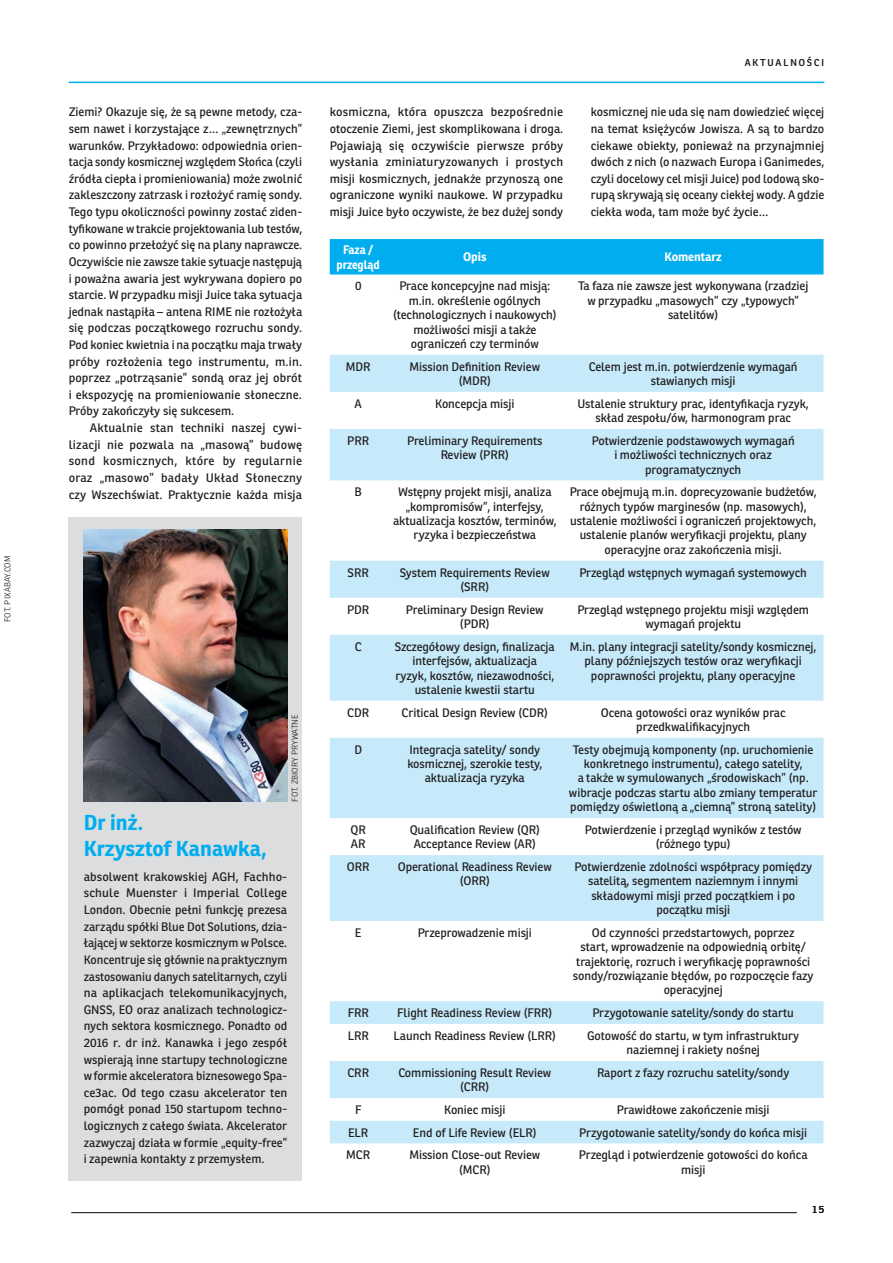
<style>
.page{position:relative;width:893px;height:1263px;background:#fff}
.page>*{position:absolute;margin:0;border:0;box-sizing:border-box;transform-origin:0 0}
.txt{font:700 21px "Ronnia";color:#00aeef}
.Table_Contents{font:12px/14.4px "Ronnia";letter-spacing:-.005em;color:#231f20;text-align:center}
.txt-2{font:12px/16.6px "Ronnia";color:#231f20;text-align:justify}
.Table_Contents-2{font:700 12px/14.4px "Ronnia";letter-spacing:-.005em;color:#fff;text-align:center;scale:.94 1}
.Table_Contents-3{font:700 12px "Ronnia";letter-spacing:-.005em;color:#fff}
.txt-3{font:12px "Ronnia";letter-spacing:.125em;color:#231f20}
.fot_autor{font:300 8.25px "Ronnia";letter-spacing:.01em;color:#231f20}
</style>
<div class="page">
<hr style="left:71px;top:1212px;width:726px;height:1px;background:#231f20">
<hr style="left:69px;top:82px;width:755px;height:1px;background:#00aeef">
<div style="left:330px;top:239px;width:493px;height:35px;background:#00aeef"></div>
<svg style="left:330px;top:355px;width:493px;height:788px;fill:#c6eafa"></svg>
<div style="left:69px;top:517px;width:233px;height:663px;background:#dcdddf"></div>
<img style="left:84px;top:529px;width:203px;height:273px">
<p class="fot_autor" style="left:2px;top:622px;width:67px;rotate:-90deg">FOT. PIXABAY.COM</p>
<p class="txt-2" style="left:69px;top:104px;width:235px">Ziemi? Okazuje się, że są pewne metody, cza‑ sem nawet i korzystające z… „zewnętrznych” warunków. Przykładowo: odpowiednia orien‑ tacja sondy kosmicznej względem Słońca (czyli źródła ciepła i promieniowania) może zwolnić zakleszczony zatrzask i rozłożyć ramię sondy.<br>Tego typu okoliczności powinny zostać ziden‑ tyfikowane w trakcie projektowania lub testów, co powinno przełożyć się na plany naprawcze.<br>Oczywiście nie zawsze takie sytuacje następują i poważna awaria jest wykrywana dopiero po starcie. W przypadku misji Juice taka sytuacja jednak nastąpiła – antena RIME nie rozłożyła się podczas początkowego rozruchu sondy.<br>Pod koniec kwietnia i na początku maja trwały próby rozłożenia tego instrumentu, m.in. poprzez „potrząsanie” sondą oraz jej obrót i ekspozycję na promieniowanie słoneczne.<br>Próby zakończyły się sukcesem.</p>
<p class="txt-2" style="left:69px;top:419px;width:235px;text-indent:21px">Aktualnie stan techniki naszej cywi‑ lizacji nie pozwala na „masową” budowę sond kosmicznych, które by regularnie oraz „masowo” badały Układ Słoneczny czy Wszechświat. Praktycznie każda misja</p>
<p class="fot_autor" style="left:290px;top:802px;width:89px;rotate:-90deg">FOT. ZBIORY PRYWATNE</p>
<p class="txt" style="left:84px;top:809px;width:61px">Dr inż.</p>
<p class="txt" style="left:84px;top:835px;width:185px">Krzysztof Kanawka,</p>
<p class="txt-2" style="left:84px;top:868px;width:205px">absolwent krakowskiej AGH, Fachho‑ schule Muenster i Imperial College London. Obecnie pełni funkcję prezesa zarządu spółki Blue Dot Solutions, dzia‑ łającej w sektorze kosmicznym w Polsce.<br>Koncentruje się głównie na praktycznym zastosowaniu danych satelitarnych, czyli na aplikacjach telekomunikacyjnych, GNSS, EO oraz analizach technologicz‑ nych sektora kosmicznego. Ponadto od 2016 r. dr inż. Kanawka i jego zespół wspierają inne startupy technologiczne w formie akceleratora biznesowego Spa‑ ce3ac. Od tego czasu akcelerator ten pomógł ponad 150 startupom techno‑ logicznych z całego świata. Akcelerator zazwyczaj działa w formie „equity-free” i zapewnia kontakty z przemysłem.</p>
<p class="txt-3" style="left:745px;top:55px;width:81px">AKTUALNOŚCI</p>
<p class="txt-2" style="left:330px;top:104px;width:235px">kosmiczna, która opuszcza bezpośrednie otoczenie Ziemi, jest skomplikowana i droga.<br>Pojawiają się oczywiście pierwsze próby wysłania zminiaturyzowanych i prostych misji kosmicznych, jednakże przynoszą one ograniczone wyniki naukowe. W przypadku misji Juice było oczywiste, że bez dużej sondy</p>
<p class="txt-2" style="left:591px;top:104px;width:235px">kosmicznej nie uda się nam dowiedzieć więcej na temat księżyców Jowisza. A są to bardzo ciekawe obiekty, ponieważ na przynajmniej dwóch z nich (o nazwach Europa i Ganimedes, czyli docelowy cel misji Juice) pod lodową sko‑ rupą skrywają się oceany ciekłej wody. A gdzie ciekła woda, tam może być życie…</p>
<p class="Table_Contents-2" style="left:337px;top:242px;width:48px">Faza / przegląd</p>
<p class="Table_Contents-3" style="left:463px;top:249px;width:25px">Opis</p>
<p class="Table_Contents-3" style="left:665px;top:249px;width:59px">Komentarz</p>
<p class="Table_Contents" style="left:355px;top:279px;width:8px">0</p>
<p class="Table_Contents" style="left:393px;top:279px;width:165px">Prace koncepcyjne nad misją: m.in. określenie ogólnych (technologicznych i naukowych) możliwości misji a także ograniczeń czy terminów</p>
<p class="Table_Contents" style="left:578px;top:279px;width:232px">Ta faza nie zawsze jest wykonywana (rzadziej w przypadku „masowych” czy „typowych” satelitów)</p>
<p class="Table_Contents" style="left:346px;top:359px;width:26px">MDR</p>
<p class="Table_Contents" style="left:410px;top:359px;width:132px">Mission Definition Review (MDR)</p>
<p class="Table_Contents" style="left:589px;top:359px;width:210px">Celem jest m.in. potwierdzenie wymagań stawianych misji</p>
<p class="Table_Contents" style="left:355px;top:396px;width:9px">A</p>
<p class="Table_Contents" style="left:435px;top:396px;width:81px">Koncepcja misji</p>
<p class="Table_Contents" style="left:578px;top:396px;width:233px">Ustalenie struktury prac, identyfikacja ryzyk, skład zespołu/ów, harmonogram prac</p>
<p class="Table_Contents" style="left:347px;top:433px;width:24px">PRR</p>
<p class="Table_Contents" style="left:407px;top:433px;width:137px">Preliminary Requirements<br>Review (PRR)</p>
<p class="Table_Contents" style="left:592px;top:433px;width:205px">Potwierdzenie podstawowych wymagań i możliwości technicznych oraz programatycznych</p>
<p class="Table_Contents" style="left:355px;top:485px;width:9px">B</p>
<p class="Table_Contents" style="left:393px;top:485px;width:165px">Wstępny projekt misji, analiza „kompromisów”, interfejsy, aktualizacja kosztów, terminów, ryzyka i bezpieczeństwa</p>
<p class="Table_Contents" style="left:570px;top:485px;width:248px">Prace obejmują m.in. doprecyzowanie budżetów, różnych typów marginesów (np. masowych), ustalenie możliwości i ograniczeń projektowych, ustalenie planów weryfikacji projektu, plany operacyjne oraz zakończenia misji.</p>
<p class="Table_Contents" style="left:348px;top:565px;width:23px">SRR</p>
<p class="Table_Contents" style="left:400px;top:565px;width:152px">System Requirements Review (SRR)</p>
<p class="Table_Contents" style="left:579px;top:565px;width:229px">Przegląd wstępnych wymagań systemowych</p>
<p class="Table_Contents" style="left:347px;top:602px;width:24px">PDR</p>
<p class="Table_Contents" style="left:406px;top:602px;width:139px">Preliminary Design Review (PDR)</p>
<p class="Table_Contents" style="left:577px;top:602px;width:233px">Przegląd wstępnego projektu misji względem wymagań projektu</p>
<p class="Table_Contents" style="left:355px;top:639px;width:8px">C</p>
<p class="Table_Contents" style="left:395px;top:639px;width:161px">Szczegółowy design, finalizacja interfejsów, aktualizacja<br>ryzyk, kosztów, niezawodności, ustalenie kwestii startu</p>
<p class="Table_Contents" style="left:570px;top:639px;width:248px">M.in. plany integracji satelity/sondy kosmicznej, plany późniejszych testów oraz weryfikacji poprawności projektu, plany operacyjne</p>
<p class="Table_Contents" style="left:347px;top:705px;width:24px">CDR</p>
<p class="Table_Contents" style="left:402px;top:705px;width:148px">Critical Design Review (CDR)</p>
<p class="Table_Contents" style="left:601px;top:705px;width:186px">Ocena gotowości oraz wyników prac przedkwalifikacyjnych</p>
<p class="Table_Contents" style="left:354px;top:742px;width:9px">D</p>
<p class="Table_Contents" style="left:407px;top:742px;width:136px">Integracja satelity/ sondy kosmicznej, szerokie testy, aktualizacja ryzyka</p>
<p class="Table_Contents" style="left:569px;top:742px;width:250px">Testy obejmują komponenty (np. uruchomienie konkretnego instrumentu), całego satelity,<br>a także w symulowanych „środowiskach” (np. wibracje podczas startu albo zmiany temperatur pomiędzy oświetloną a „ciemną” stroną satelity)</p>
<p class="Table_Contents" style="left:351px;top:822px;width:17px;text-align:left">QR<br>AR</p>
<p class="Table_Contents" style="left:410px;top:822px;width:132px">Qualification Review (QR)<br>Acceptance Review (AR)</p>
<p class="Table_Contents" style="left:585px;top:822px;width:219px">Potwierdzenie i przegląd wyników z testów (różnego typu)</p>
<p class="Table_Contents" style="left:347px;top:859px;width:24px">ORR</p>
<p class="Table_Contents" style="left:398px;top:859px;width:156px">Operational Readiness Review (ORR)</p>
<p class="Table_Contents" style="left:574px;top:859px;width:239px">Potwierdzenie zdolności współpracy pomiędzy satelitą, segmentem naziemnym i innymi składowymi misji przed początkiem i po początku misji</p>
<p class="Table_Contents" style="left:355px;top:925px;width:8px">E</p>
<p class="Table_Contents" style="left:418px;top:925px;width:116px">Przeprowadzenie misji</p>
<p class="Table_Contents" style="left:573px;top:925px;width:242px">Od czynności przedstartowych, poprzez<br>start, wprowadzenie na odpowiednią orbitę/ trajektorię, rozruch i weryfikację poprawności sondy/rozwiązanie błędów, po rozpoczęcie fazy operacyjnej</p>
<p class="Table_Contents" style="left:348px;top:1005px;width:23px">FRR</p>
<p class="Table_Contents" style="left:397px;top:1005px;width:157px">Flight Readiness Review (FRR)</p>
<p class="Table_Contents" style="left:592px;top:1005px;width:203px">Przygotowanie satelity/sondy do startu</p>
<p class="Table_Contents" style="left:348px;top:1028px;width:23px">LRR</p>
<p class="Table_Contents" style="left:394px;top:1028px;width:164px">Launch Readiness Review (LRR)</p>
<p class="Table_Contents" style="left:587px;top:1028px;width:214px">Gotowość do startu, w tym infrastruktury naziemnej i rakiety nośnej</p>
<p class="Table_Contents" style="left:347px;top:1065px;width:23px">CRR</p>
<p class="Table_Contents" style="left:398px;top:1065px;width:154px">Commissioning Result Review (CRR)</p>
<p class="Table_Contents" style="left:597px;top:1065px;width:194px">Raport z fazy rozruchu satelity/sondy</p>
<p class="Table_Contents" style="left:355px;top:1102px;width:8px">F</p>
<p class="Table_Contents" style="left:444px;top:1102px;width:63px">Koniec misji</p>
<p class="Table_Contents" style="left:617px;top:1102px;width:154px">Prawidłowe zakończenie misji</p>
<p class="Table_Contents" style="left:348px;top:1125px;width:22px">ELR</p>
<p class="Table_Contents" style="left:413px;top:1125px;width:125px">End of Life Review (ELR)</p>
<p class="Table_Contents" style="left:579px;top:1125px;width:229px">Przygotowanie satelity/sondy do końca misji</p>
<p class="Table_Contents" style="left:346px;top:1148px;width:25px">MCR</p>
<p class="Table_Contents" style="left:409px;top:1148px;width:132px">Mission Close-out Review (MCR)</p>
<p class="Table_Contents" style="left:579px;top:1148px;width:230px">Przegląd i potwierdzenie gotowości do końca misji</p>
<p class="txt-2" style="left:813px;top:1200px;width:13px">15</p>
</div>
